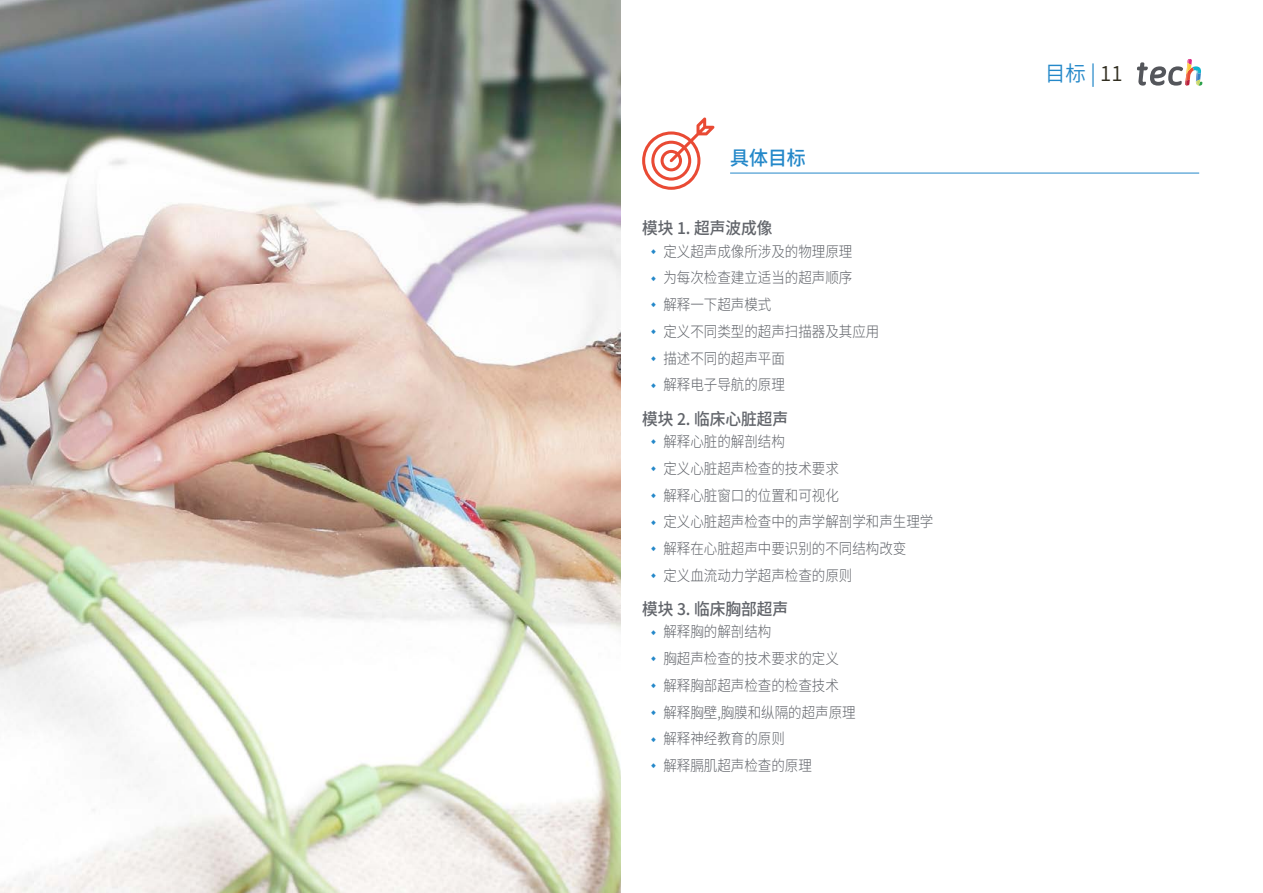
<style>
.page{position:relative;width:1263px;height:893px;background:#fff}
.page>*{position:absolute;margin:0;border:0;box-sizing:border-box;transform-origin:0 0}
.t1{font:21px "Source Han Sans CN";color:#2488c9}
.t2{font:500 19.5px "Source Han Sans CN";color:#2488c9}
.t3{font:500 16.5px "Source Han Sans CN";color:#61646a;scale:.95 1}
.t4{font:300 15px/26.7px "Source Han Sans CN";color:#61646a;scale:.9 1}
.s1{color:#312e20}
</style>
<div class="page">
<img style="left:0;top:0;width:621px;height:893px">
<svg style="left:1137px;top:59px;width:65px;height:27px"></svg>
<hr style="left:730px;top:173px;width:469px;height:1px;background:#2488c9">
<svg style="left:642px;top:117px;width:72px;height:73px"></svg>
<h2 class="t2" style="left:730px;top:147px;width:77px">具体目标</h2>
<p class="t3" style="left:642px;top:219px;width:139px">模块 1. 超声波成像</p>
<p class="t4" style="left:663px;top:238px;width:241px">定义超声成像所涉及的物理原理<br>为每次检查建立适当的超声顺序<br>解释一下超声模式<br>定义不同类型的超声扫描器及其应用描述不同的超声平面<br>解释电子导航的原理</p>
<p class="t3" style="left:642px;top:409px;width:155px">模块 2. 临床心脏超声</p>
<p class="t4" style="left:663px;top:428px;width:301px">解释心脏的解剖结构<br>定义心脏超声检查的技术要求<br>解释心脏窗口的位置和可视化<br>定义心脏超声检查中的声学解剖学和声生理学解释在心脏超声中要识别的不同结构改变<br>定义血流动力学超声检查的原则</p>
<p class="t3" style="left:642px;top:600px;width:155px">模块 3. 临床胸部超声</p>
<p class="t4" style="left:663px;top:619px;width:215px">解释胸的解剖结构<br>胸超声检查的技术要求的定义解释胸部超声检查的检查技术解释胸壁,胸膜和纵隔的超声原理解释神经教育的原则<br>解释膈肌超声检查的原理</p>
<h1 class="t1" style="left:1045px;top:61px;width:79px">目标 | <span class="s1">11</span></h1>
</div>
